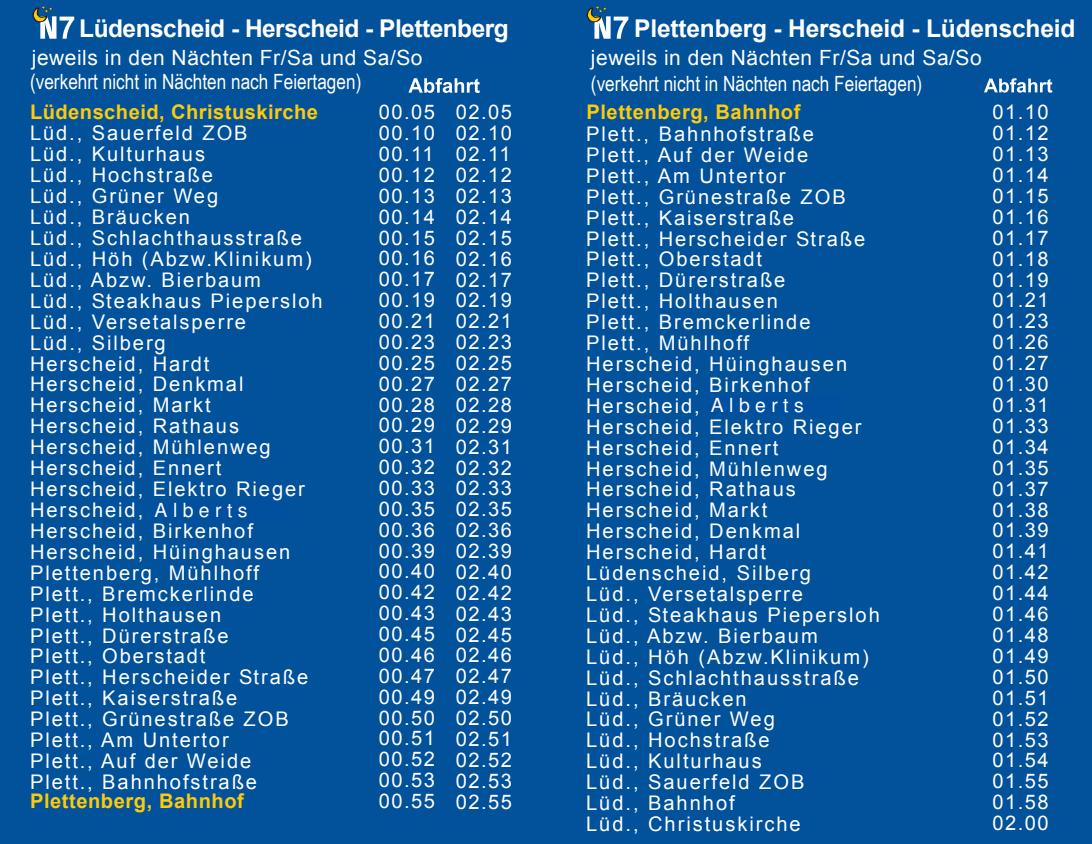
<style>
.page{position:relative;width:1092px;height:844px;background:#fff}
.page>*{position:absolute;margin:0;border:0;box-sizing:border-box;transform-origin:0 0}
.t1{font:700 24.5px "Arial";letter-spacing:-.015em;color:#fff}
.t2{font:21px "Arial Narrow";color:#fff}
.t3{font:21px "Arial";letter-spacing:.025em;color:#fff}
.t4{font:20.3px/21px "Arial";letter-spacing:.095em;color:#fff;text-align:justify}
.t5{font:700 20.3px "Arial";letter-spacing:.025em;color:#feca0a}
.t6{font:19.25px "Nimbus Sans";color:#fff}
</style>
<div class="page">
<div style="left:0;top:0;width:1091px;height:843px;background:#01519b"></div>
<svg style="left:586px;top:6px;width:42px;height:33px"></svg>
<svg style="left:32px;top:6px;width:42px;height:33px"></svg>
<svg style="left:983px;top:78px;width:69px;height:15px"></svg>
<svg style="left:408px;top:78px;width:71px;height:15px"></svg>
<div style="left:152px;top:501px;width:133px;height:19px;background:#014f9f"></div>
<div style="left:707px;top:395px;width:134px;height:19px;background:#014f9f"></div>
<p class="t1" style="left:634px;top:12px;width:442px">Plettenberg - Herscheid - Lüdenscheid</p>
<p class="t2" style="left:591px;top:68px;width:333px">(verkehrt nicht in Nächten nach Feiertagen)</p>
<p class="t1" style="left:79px;top:12px;width:431px">Lüdenscheid - Herscheid - Plettenberg</p>
<p class="t2" style="left:30px;top:66px;width:333px">(verkehrt nicht in Nächten nach Feiertagen)</p>
<p class="t3" style="left:32px;top:44px;width:392px">jeweils in den Nächten Fr/Sa und Sa/So</p>
<p class="t3" style="left:591px;top:44px;width:392px">jeweils in den Nächten Fr/Sa und Sa/So</p>
<p class="t5" style="left:30px;top:99px;width:289px">Lüdenscheid, Christuskirche</p>
<p class="t4" style="left:30px;top:123px;width:294px;text-align:left">Lüd., Sauerfeld ZOB<br>Lüd., Kulturhaus<br>Lüd., Hochstraße<br>Lüd., Grüner Weg<br>Lüd., Bräucken<br>Lüd., Schlachthausstraße<br>Lüd., Höh (Abzw.Klinikum)<br>Lüd., Abzw. Bierbaum<br>Lüd., Steakhaus Piepersloh<br>Lüd., Versetalsperre<br>Lüd., Silberg<br>Herscheid, Hardt<br>Herscheid, Denkmal<br>Herscheid, Markt<br>Herscheid, Rathaus<br>Herscheid, Mühlenweg<br>Herscheid, Ennert<br>Herscheid, Elektro Rieger<br>Herscheid, Grünenthal<br>Herscheid, Birkenhof<br>Herscheid, Hüinghausen<br>Plettenberg, Mühlhoff<br>Plett., Bremckerlinde<br>Plett., Holthausen<br>Plett., Dürerstraße<br>Plett., Oberstadt<br>Plett., Herscheider Straße<br>Plett., Kaiserstraße<br>Plett., Grünestraße ZOB<br>Plett., Am Untertor<br>Plett., Auf der Weide<br>Plett., Bahnhofstraße</p>
<p class="t6" style="left:155px;top:502px;width:94px">A l b e r t s</p>
<p class="t5" style="left:30px;top:787px;width:215px">Plettenberg, Bahnhof</p>
<p class="t5" style="left:586px;top:98px;width:215px">Plettenberg, Bahnhof</p>
<p class="t4" style="left:586px;top:123px;width:295px;text-align:left">Plett., Bahnhofstraße<br>Plett., Auf der Weide<br>Plett., Am Untertor<br>Plett., Grünestraße ZOB<br>Plett., Kaiserstraße<br>Plett., Herscheider Straße<br>Plett., Oberstadt<br>Plett., Dürerstraße<br>Plett., Holthausen<br>Plett., Bremckerlinde<br>Plett., Mühlhoff<br>Herscheid, Hüinghausen<br>Herscheid, Birkenhof<br>Herscheid, Grünenthal<br>Herscheid, Elektro Rieger<br>Herscheid, Ennert<br>Herscheid, Mühlenweg<br>Herscheid, Rathaus<br>Herscheid, Markt<br>Herscheid, Denkmal<br>Herscheid, Hardt<br>Lüdenscheid, Silberg<br>Lüd., Versetalsperre<br>Lüd., Steakhaus Piepersloh<br>Lüd., Abzw. Bierbaum<br>Lüd., Höh (Abzw.Klinikum)<br>Lüd., Schlachthausstraße<br>Lüd., Bräucken<br>Lüd., Grüner Weg<br>Lüd., Hochstraße<br>Lüd., Kulturhaus<br>Lüd., Sauerfeld ZOB<br>Lüd., Bahnhof<br>Lüd., Christuskirche</p>
<p class="t4" style="left:379px;top:102px;width:58px">00.05<br>00.10<br>00.11<br>00.12<br>00.13<br>00.14<br>00.15<br>00.16<br>00.17<br>00.19<br>00.21<br>00.23<br>00.25<br>00.27<br>00.28<br>00.29<br>00.31<br>00.32<br>00.33<br>00.35<br>00.36<br>00.39<br>00.40<br>00.42<br>00.43<br>00.45<br>00.46<br>00.47<br>00.49<br>00.50<br>00.51<br>00.52<br>00.53<br>00.55</p>
<p class="t4" style="left:456px;top:102px;width:58px">02.05<br>02.10<br>02.11<br>02.12<br>02.13<br>02.14<br>02.15<br>02.16<br>02.17<br>02.19<br>02.21<br>02.23<br>02.25<br>02.27<br>02.28<br>02.29<br>02.31<br>02.32<br>02.33<br>02.35<br>02.36<br>02.39<br>02.40<br>02.42<br>02.43<br>02.45<br>02.46<br>02.47<br>02.49<br>02.50<br>02.51<br>02.52<br>02.53<br>02.55</p>
<p class="t4" style="left:992px;top:102px;width:58px">01.10<br>01.12<br>01.13<br>01.14<br>01.15<br>01.16<br>01.17<br>01.18<br>01.19<br>01.21<br>01.23<br>01.26<br>01.27<br>01.30<br>01.31<br>01.33<br>01.34<br>01.35<br>01.37<br>01.38<br>01.39<br>01.41<br>01.42<br>01.44<br>01.46<br>01.48<br>01.49<br>01.50<br>01.51<br>01.52<br>01.53<br>01.54<br>01.55<br>01.58<br>02.00</p>
<p class="t6" style="left:711px;top:398px;width:94px">A l b e r t s</p>
</div>
